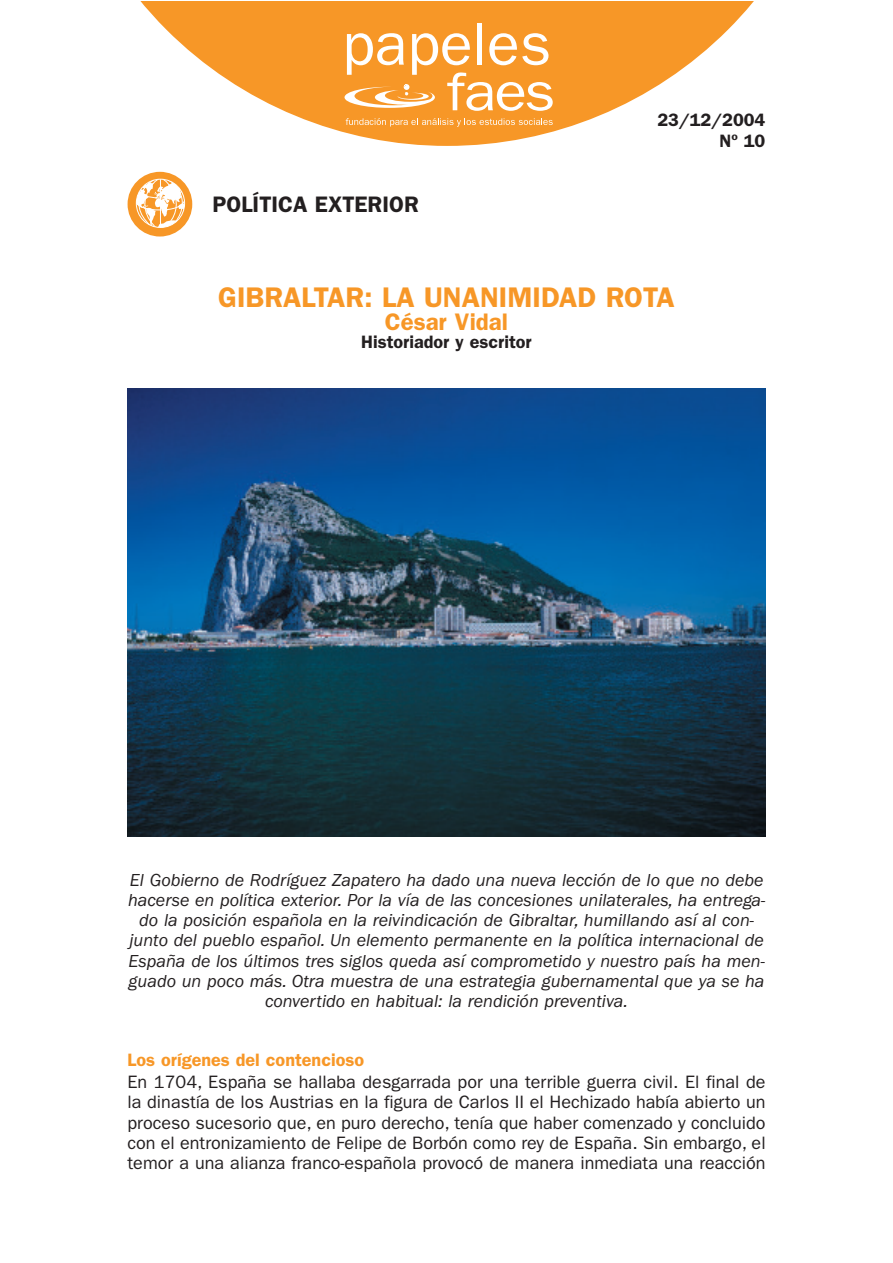
<style>
.page{position:relative;width:893px;height:1263px;background:#fff}
.page>*{position:absolute;margin:0;border:0;box-sizing:border-box;transform-origin:0 0}
.t1{font:600 28.5px "Franklin Gothic";color:#f79727}
.t2{font:600 24px "Franklin Gothic";color:#f79727}
.t3{font:600 22.5px "Franklin Gothic";color:#231f20}
.t4{font:italic 18px/20.2px "Franklin Gothic";color:#231f20;text-align:center}
.t5{font:18px/20.2px "Franklin Gothic";color:#231f20;text-align:justify}
.t6{font:600 18px/21.6px "Franklin Gothic";color:#231f20;text-align:right}
.t7{font:600 18px "Franklin Gothic";color:#f79727}
</style>
<div class="page">
<svg style="left:140px;top:1px;width:614px;height:145px;fill:#f79727"></svg>
<svg style="left:346px;top:118px;width:207px;height:9px;background:#f8ab50"></svg>
<div style="left:477px;top:23px;width:5px;height:42px;background:#fff"></div>
<svg style="left:344px;top:33px;width:209px;height:78px"></svg>
<div style="left:128px;top:172px;width:64px;height:64px;background:#f79727;border-radius:50%"></div>
<svg style="left:136px;top:179px;width:49px;height:48px"></svg>
<div style="left:136px;top:179px;width:49px;height:49px;border:1px solid #fff;border-radius:50%"></div>
<img style="left:128px;top:388px;width:637px;height:449px">
<p class="t3" style="left:213px;top:197px;width:208px">POLÍTICA EXTERIOR</p>
<p class="t6" style="left:657px;top:110px;width:109px">23/12/2004<br>Nº 10</p>
<h1 class="t1" style="left:218px;top:287px;width:458px">GIBRALTAR: LA UNANIMIDAD ROTA</h1>
<h2 class="t2" style="left:385px;top:313px;width:125px">César Vidal</h2>
<p class="t6" style="left:361px;top:332px;width:172px">Historiador y escritor</p>
<p class="t4" style="left:128px;top:871px;width:639px">El Gobierno de Rodríguez Zapatero ha dado una nueva lección de lo que no debe hacerse en política exterior. Por la vía de las concesiones unilaterales, ha entrega&shy;do la posición española en la reivindicación de Gibraltar, humillando así al con&shy;junto del pueblo español. Un elemento permanente en la política internacional de España de los últimos tres siglos queda así comprometido y nuestro país ha men&shy;guado un poco más. Otra muestra de una estrategia gubernamental que ya se ha convertido en habitual: la rendición preventiva.</p>
<p class="t7" style="left:128px;top:1053px;width:238px">Los orígenes del contencioso</p>
<p class="t5" style="left:128px;top:1073px;width:640px">En 1704, España se hallaba desgarrada por una terrible guerra civil. El final de la dinastía de los Austrias en la figura de Carlos II el Hechizado había abierto un proceso sucesorio que, en puro derecho, tenía que haber comenzado y concluido con el entronizamiento de Felipe de Borbón como rey de España. Sin embargo, el temor a una alianza franco-española provocó de manera inmediata una reacción</p>
</div>
